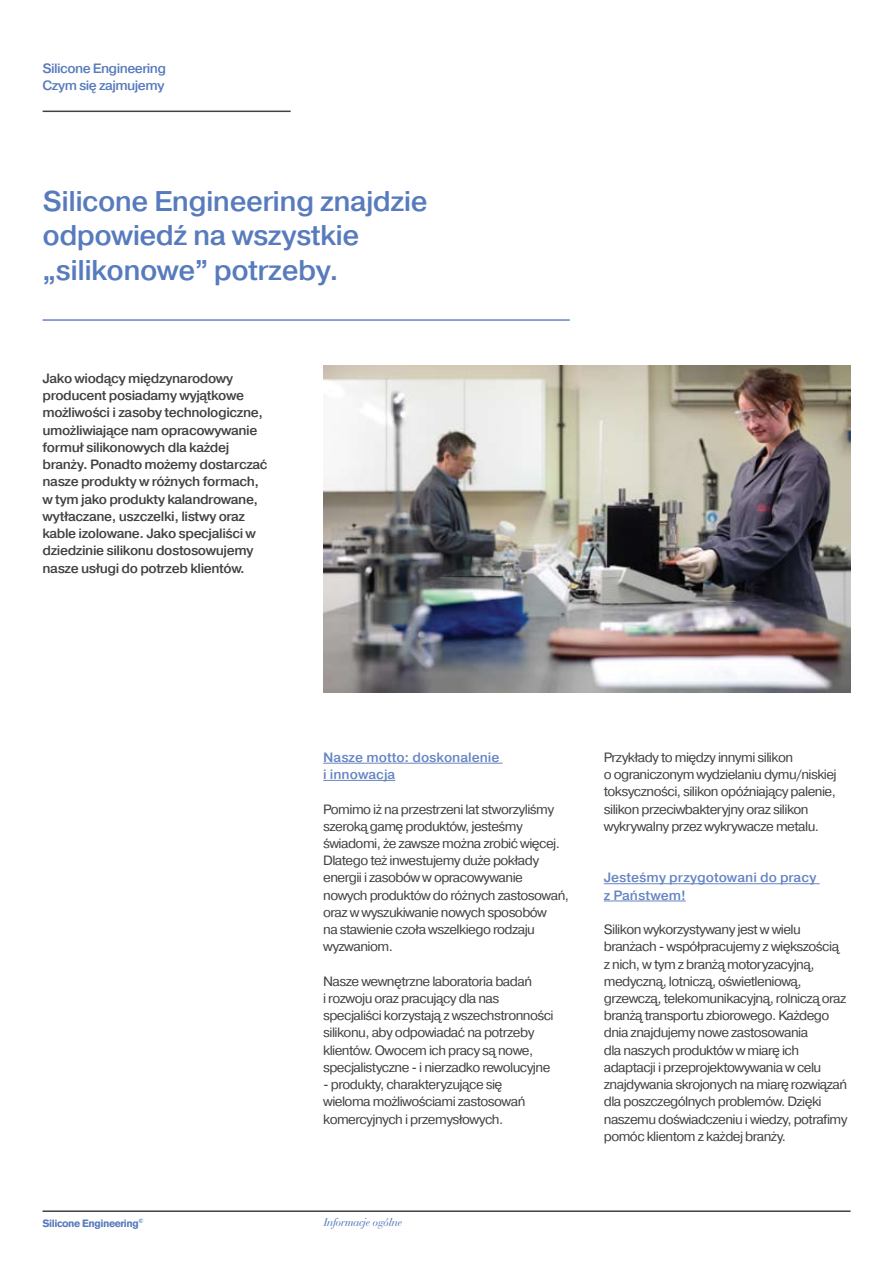
<style>
.page{position:relative;width:893px;height:1263px;background:#fff}
.page>*{position:absolute;margin:0;border:0;box-sizing:border-box;transform-origin:0 0}
.t1{font:28.5px/34.5px "Pragmatica Medium E";letter-spacing:-.02em;color:#587bbd}
.t2{font:13.5px/17.2px "Pragmatica Book E";letter-spacing:-.04em;color:#414142}
.t3{font:13.5px/17.2px "Pragmatica Medium E";letter-spacing:-.03em;color:#414142}
.t4{font:13.5px/17.2px "Pragmatica Medium E";color:#6685c3}
.t5{font:13.5px/17.2px "Pragmatica Medium E";letter-spacing:-.04em;color:#587bbd}
.t6{font:italic 12px "Bauer Bodoni BT";color:#587bbd}
.t7{font:700 10.5px "Akzidenz Grotesk BE";letter-spacing:-.04em;color:#587bbd}
</style>
<div class="page">
<hr style="left:43px;top:111px;width:248px;height:1px;background:#414142">
<hr style="left:43px;top:1210px;width:808px;height:2px;background:#414142">
<hr style="left:604px;top:883px;width:216px;height:1px;background:#6685c3">
<hr style="left:604px;top:901px;width:82px;height:1px;background:#6685c3">
<hr style="left:323px;top:763px;width:180px;height:1px;background:#6685c3">
<hr style="left:323px;top:780px;width:72px;height:1px;background:#6685c3">
<img style="left:323px;top:366px;width:527px;height:327px">
<hr style="left:43px;top:319px;width:527px;height:2px;background:#6685c3">
<p class="t5" style="left:43px;top:60px;width:125px">Silicone Engineering<br>Czym się zajmujemy</p>
<h1 class="t1" style="left:43px;top:184px;width:387px">Silicone Engineering znajdzie odpowiedź na wszystkie „silikonowe” potrzeby.</h1>
<p class="t3" style="left:43px;top:370px;width:227px">Jako wiodący międzynarodowy producent posiadamy wyjątkowe możliwości i zasoby technologiczne, umożliwiające nam opracowywanie formuł silikonowych dla każdej branży. Ponadto możemy dostarczać nasze produkty w różnych formach, w tym jako produkty kalandrowane, wytłaczane, uszczelki, listwy oraz kable izolowane. Jako specjaliści w dziedzinie silikonu dostosowujemy nasze usługi do potrzeb klientów.</p>
<p class="t4" style="left:323px;top:749px;width:178px">Nasze motto: doskonalenie i innowacja</p>
<p class="t2" style="left:323px;top:800px;width:247px">Pomimo iż na przestrzeni lat stworzyliśmy szeroką gamę produktów, jesteśmy świadomi, że zawsze można zrobić więcej.<br>Dlatego też inwestujemy duże pokłady energii i zasobów w opracowywanie nowych produktów do różnych zastosowań, oraz w wyszukiwanie nowych sposobów<br>na stawienie czoła wszelkiego rodzaju wyzwaniom.</p>
<p class="t2" style="left:323px;top:973px;width:232px">Nasze wewnętrzne laboratoria badań<br>i rozwoju oraz pracujący dla nas specjaliści korzystają z wszechstronności silikonu, aby odpowiadać na potrzeby klientów. Owocem ich pracy są nowe, specjalistyczne - i nierzadko rewolucyjne</p>
<p class="t2" style="left:323px;top:1076px;width:204px">- produkty, charakteryzujące się wieloma możliwościami zastosowań komercyjnych i przemysłowych.</p>
<p class="t7" style="left:43px;top:1217px;width:103px">Silicone Engineering<sup>©</sup></p>
<p class="t6" style="left:324px;top:1215px;width:80px">Informacje ogólne</p>
<p class="t2" style="left:604px;top:749px;width:234px">Przykłady to między innymi silikon<br>o ograniczonym wydzielaniu dymu/niskiej toksyczności, silikon opóźniający palenie, silikon przeciwbakteryjny oraz silikon wykrywalny przez wykrywacze metalu.</p>
<p class="t4" style="left:604px;top:869px;width:214px">Jesteśmy przygotowani do pracy z Państwem!</p>
<p class="t2" style="left:604px;top:921px;width:245px">Silikon wykorzystywany jest w wielu branżach - współpracujemy z większością z nich, w tym z branżą motoryzacyjną, medyczną, lotniczą, oświetleniową, grzewczą, telekomunikacyjną, rolniczą oraz branżą transportu zbiorowego. Każdego dnia znajdujemy nowe zastosowania<br>dla naszych produktów w miarę ich adaptacji i przeprojektowywania w celu znajdywania skrojonych na miarę rozwiązań dla poszczególnych problemów. Dzięki naszemu doświadczeniu i wiedzy, potrafimy pomóc klientom z każdej branży.</p>
</div>
